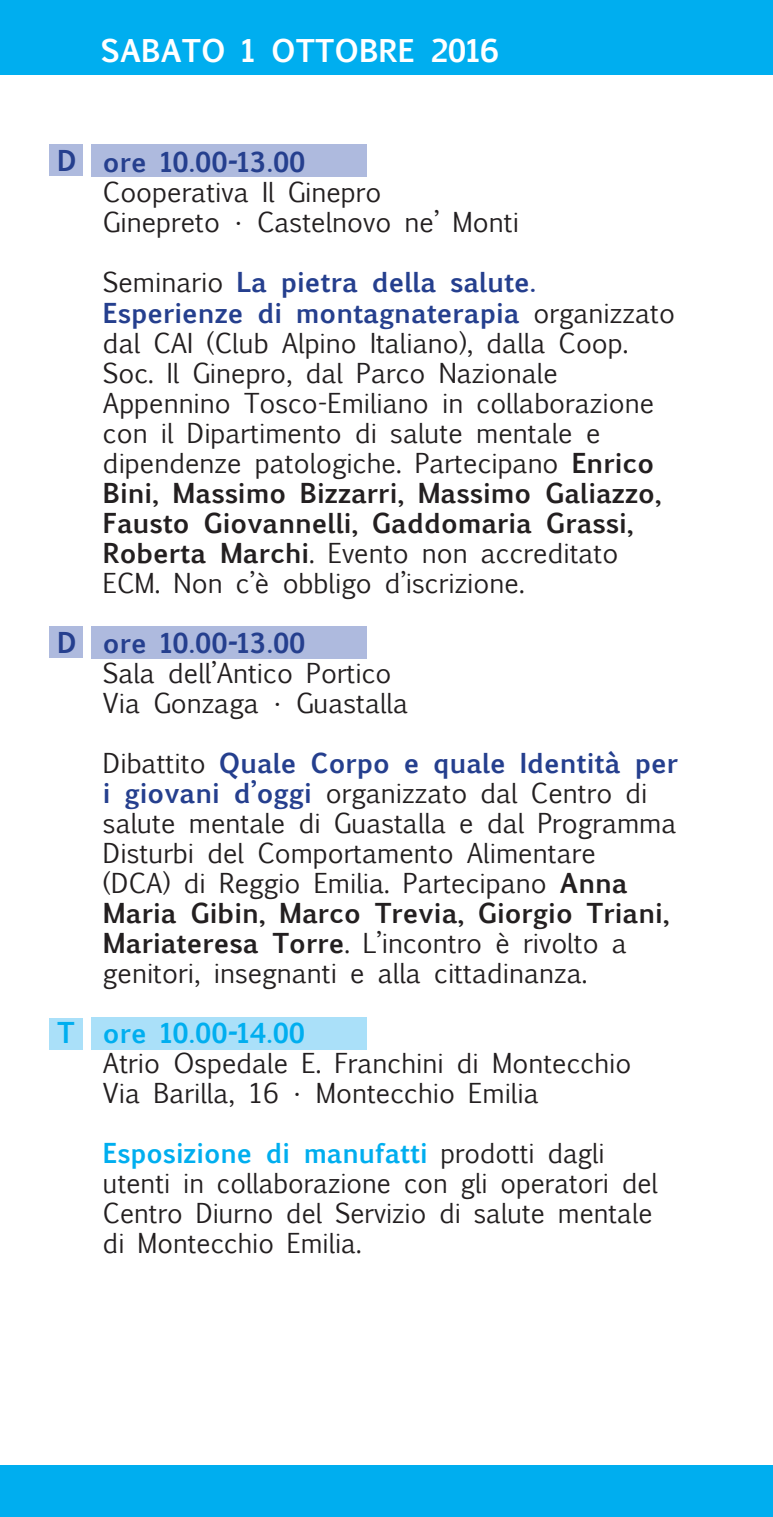
<style>
.page{position:relative;width:773px;height:1517px;background:#fff}
.page>*{position:absolute;margin:0;border:0;box-sizing:border-box;transform-origin:0 0}
.t1{font:700 30px "Euphemia UCAS";color:#fff}
.t2{font:700 27.5px "Euphemia UCAS";color:#253f8e}
.t3{font:700 27.5px "Euphemia UCAS";color:#00aeef}
.t4{font:26.25px/30px "Euphemia UCAS";color:#231f20}
.t5{font:700 26.25px "Euphemia UCAS";color:#253f8e}
.t6{font:700 26.25px "Euphemia UCAS";color:#00aeef}
.s1{font-weight:700;color:#253f8e}
.s2{font-weight:700}
.s3{font-weight:700;color:#00aeef}
</style>
<div class="page">
<div style="left:0;top:0;width:772px;height:75px;background:#00aeef"></div>
<div style="left:91px;top:626px;width:275px;height:32px;background:#aebade"></div>
<div style="left:50px;top:625px;width:33px;height:32px;background:#aebade"></div>
<div style="left:92px;top:1018px;width:275px;height:32px;background:#aae0f9"></div>
<div style="left:50px;top:1018px;width:33px;height:32px;background:#aae0f9"></div>
<div style="left:91px;top:145px;width:275px;height:32px;background:#aebade"></div>
<div style="left:50px;top:144px;width:33px;height:32px;background:#aebade"></div>
<div style="left:0;top:1465px;width:772px;height:52px;background:#00aeef"></div>
<p class="t1" style="left:101px;top:28px;width:401px">SABATO 1 OTTOBRE 2016</p>
<p class="t2" style="left:57px;top:140px;width:21px">D</p>
<p class="t2" style="left:57px;top:621px;width:21px">D</p>
<p class="t3" style="left:57px;top:1012px;width:19px">T</p>
<p class="t5" style="left:103px;top:143px;width:204px">ore 10.00-13.00</p>
<p class="t4" style="left:103px;top:178px;width:417px">Cooperativa Il Ginepro<br>Ginepreto • Castelnovo ne’ Monti</p>
<p class="t4" style="left:103px;top:268px;width:573px">Seminario <span class="s1">La pietra della salute.<br>Esperienze di montagnaterapia</span> organizzato dal CAI (Club Alpino Italiano), dalla Coop.<br>Soc. Il Ginepro, dal Parco Nazionale Appennino Tosco-Emiliano in collaborazione con il Dipartimento di salute mentale e dipendenze patologiche. Partecipano <span class="s2">Enrico Bini, Massimo Bizzarri, Massimo Galiazzo, Fausto Giovannelli, Gaddomaria Grassi, Roberta Marchi</span>. Evento non accreditato ECM. Non c’è obbligo d’iscrizione.</p>
<p class="t5" style="left:103px;top:623px;width:204px">ore 10.00-13.00</p>
<p class="t4" style="left:103px;top:658px;width:306px">Sala dell’Antico Portico<br>Via Gonzaga • Guastalla</p>
<p class="t4" style="left:103px;top:748px;width:576px">Dibattito <span class="s1">Quale Corpo e quale Identità per i giovani d’oggi</span> organizzato dal Centro di salute mentale di Guastalla e dal Programma Disturbi del Comportamento Alimentare<br>(DCA) di Reggio Emilia. Partecipano <span class="s2">Anna Maria Gibin, Marco Trevia, Giorgio Triani, Mariateresa Torre</span>. L’incontro è rivolto a genitori, insegnanti e alla cittadinanza.</p>
<p class="t6" style="left:103px;top:1013px;width:204px">ore 10.00-14.00</p>
<p class="t4" style="left:103px;top:1048px;width:530px">Atrio Ospedale E. Franchini di Montecchio<br>Via Barilla, 16 • Montecchio Emilia</p>
<p class="t4" style="left:103px;top:1138px;width:556px"><span class="s3">Esposizione di manufatti</span> prodotti dagli utenti in collaborazione con gli operatori del Centro Diurno del Servizio di salute mentale di Montecchio Emilia.</p>
</div>
